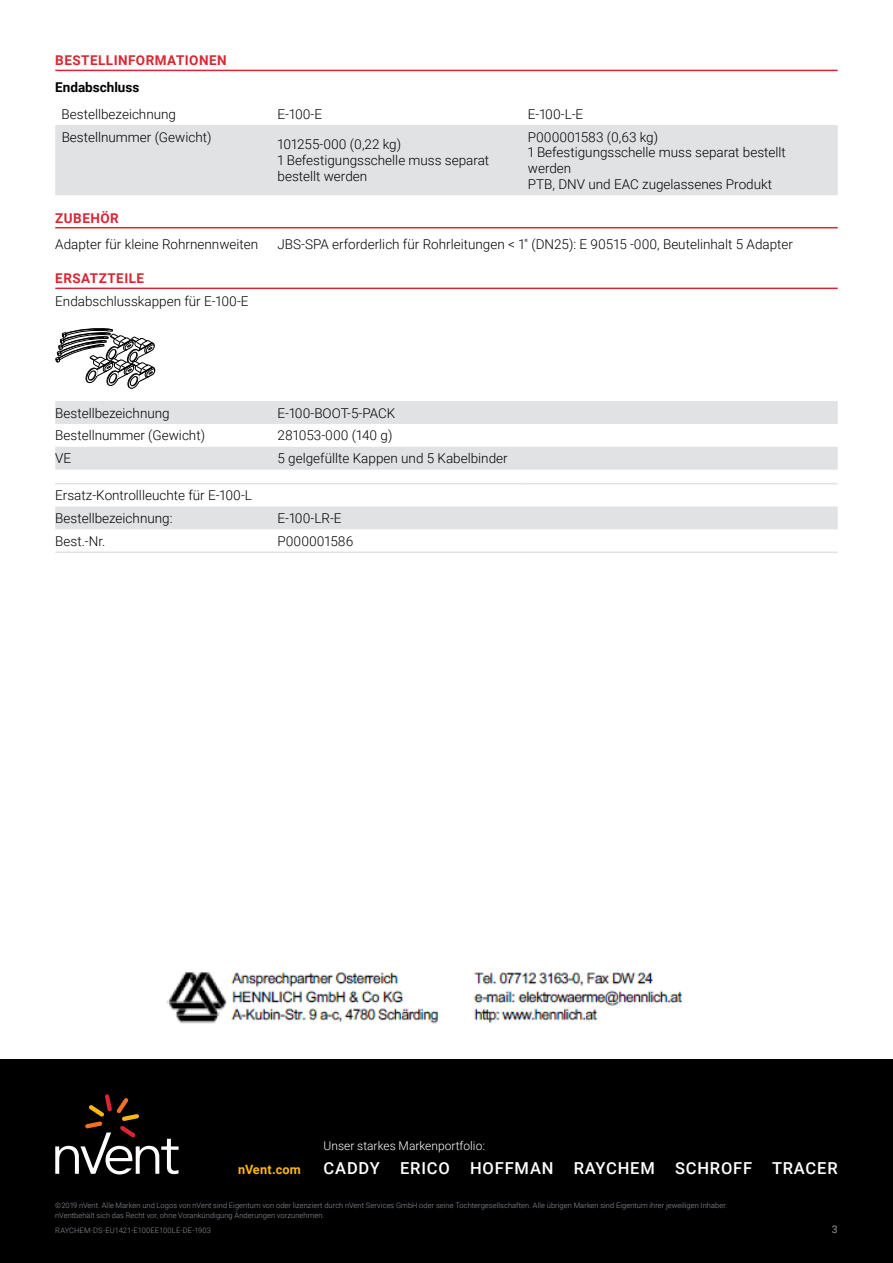
<style>
.page{position:relative;width:893px;height:1263px;background:#fff}
.page>*{position:absolute;margin:0;border:0;box-sizing:border-box;transform-origin:0 0}
.t1{font:500 16.5px "Roboto";letter-spacing:.05em;color:#fff}
.t2{font:300 13.5px/15.8px "Roboto";color:#000}
.t3{font:700 13.5px "Roboto";letter-spacing:.035em;color:#d92632}
.t4{font:700 13.5px "Roboto";color:#000}
.t5{font:700 12.75px "Roboto";letter-spacing:.015em;color:#fdb714}
.t6{font:300 12px "Roboto";color:#fff}
.t7{font:10.5px "Roboto";color:#90969e}
.t8{font:300 7.5px/10.5px "Roboto";letter-spacing:.01em;color:#90969e}
</style>
<div class="page">
<div style="left:0;top:1059px;width:893px;height:204px;background:#000"></div>
<svg style="left:55px;top:1094px;width:124px;height:80px"></svg>
<hr style="left:55px;top:70px;width:783px;height:1px;background:#d92632">
<hr style="left:55px;top:227px;width:783px;height:1px;background:#d92632">
<hr style="left:55px;top:288px;width:783px;height:1px;background:#d92632">
<div style="left:55px;top:125px;width:783px;height:70px;background:#e1e2e4"></div>
<svg style="left:55px;top:401px;width:783px;height:69px;fill:#e1e2e4"></svg>
<svg style="left:55px;top:328px;width:101px;height:61px"></svg>
<div style="left:55px;top:506px;width:783px;height:23px;background:#e1e2e4"></div>
<hr style="left:55px;top:551px;width:216px;height:2px;background:#e1e2e4">
<hr style="left:271px;top:551px;width:250px;height:2px;background:#e1e2e4">
<hr style="left:521px;top:551px;width:317px;height:2px;background:#e1e2e4">
<hr style="left:55px;top:483px;width:216px;height:1px;background:#e1e2e4">
<hr style="left:271px;top:483px;width:250px;height:1px;background:#e1e2e4">
<hr style="left:521px;top:483px;width:317px;height:1px;background:#e1e2e4">
<img style="left:166px;top:972px;width:517px;height:52px">
<p class="t3" style="left:55px;top:51px;width:173px">BESTELLINFORMATIONEN</p>
<p class="t4" style="left:55px;top:78px;width:86px">Endabschluss</p>
<p class="t2" style="left:62px;top:105px;width:116px">Bestellbezeichnung</p>
<p class="t2" style="left:278px;top:105px;width:46px">E-100-E</p>
<p class="t2" style="left:528px;top:105px;width:57px">E-100-L-E</p>
<p class="t2" style="left:62px;top:128px;width:151px">Bestellnummer (Gewicht)</p>
<p class="t2" style="left:278px;top:136px;width:213px">101255-000 (0,22 kg)<br>1 Befestigungsschelle muss separat bestellt werden</p>
<p class="t2" style="left:528px;top:128px;width:260px">P000001583 (0,63 kg)<br>1 Befestigungsschelle muss separat bestellt werden<br>PTB, DNV und EAC zugelassenes Produkt</p>
<p class="t3" style="left:55px;top:208px;width:65px">ZUBEHÖR</p>
<p class="t2" style="left:55px;top:236px;width:204px">Adapter für kleine Rohrnennweiten</p>
<p class="t2" style="left:278px;top:236px;width:517px">JBS-SPA erforderlich für Rohrleitungen &lt; 1" (DN25): E 90515 -000, Beutelinhalt 5 Adapter</p>
<p class="t3" style="left:55px;top:269px;width:90px">ERSATZTEILE</p>
<p class="t2" style="left:55px;top:293px;width:195px">Endabschlusskappen für E-100-E</p>
<p class="t2" style="left:55px;top:404px;width:116px">Bestellbezeichnung</p>
<p class="t2" style="left:278px;top:404px;width:119px">E-100-BOOT-5-PACK</p>
<p class="t2" style="left:55px;top:427px;width:151px">Bestellnummer (Gewicht)</p>
<p class="t2" style="left:278px;top:427px;width:116px">281053-000 (140 g)</p>
<p class="t2" style="left:55px;top:450px;width:18px">VE</p>
<p class="t2" style="left:278px;top:450px;width:232px">5 gelgefüllte Kappen und 5 Kabelbinder</p>
<p class="t2" style="left:55px;top:483px;width:198px;line-height:23px">Ersatz-Kontrollleuchte für E-100-L<br>Bestellbezeichnung:</p>
<p class="t2" style="left:278px;top:510px;width:66px">E-100-LR-E</p>
<p class="t2" style="left:55px;top:533px;width:52px">Best.-Nr.</p>
<p class="t2" style="left:278px;top:533px;width:77px">P000001586</p>
<p class="t6" style="left:324px;top:1137px;width:163px">Unser starkes Markenportfolio:</p>
<p class="t5" style="left:238px;top:1160px;width:64px">nVent.com</p>
<p class="t1" style="left:324px;top:1156px;width:516px">CADDY ERICO HOFFMAN RAYCHEM SCHROFF TRACER</p>
<p class="t8" style="left:55px;top:1200px;width:674px">©2019 nVent. Alle Marken und Logos von nVent sind Eigentum von oder lizenziert durch nVent Services GmbH oder seine Tochtergesellschaften. Alle übrigen Marken sind Eigentum ihrer jeweiligen Inhaber. nVentbehält sich das Recht vor, ohne Vorankündigung Änderungen vorzunehmen.</p>
<p class="t8" style="left:55px;top:1225px;width:157px">RAYCHEM-DS-EU1421-E100EE100LE-DE-1903</p>
<p class="t7" style="left:832px;top:1222px;width:7px">3</p>
</div>
